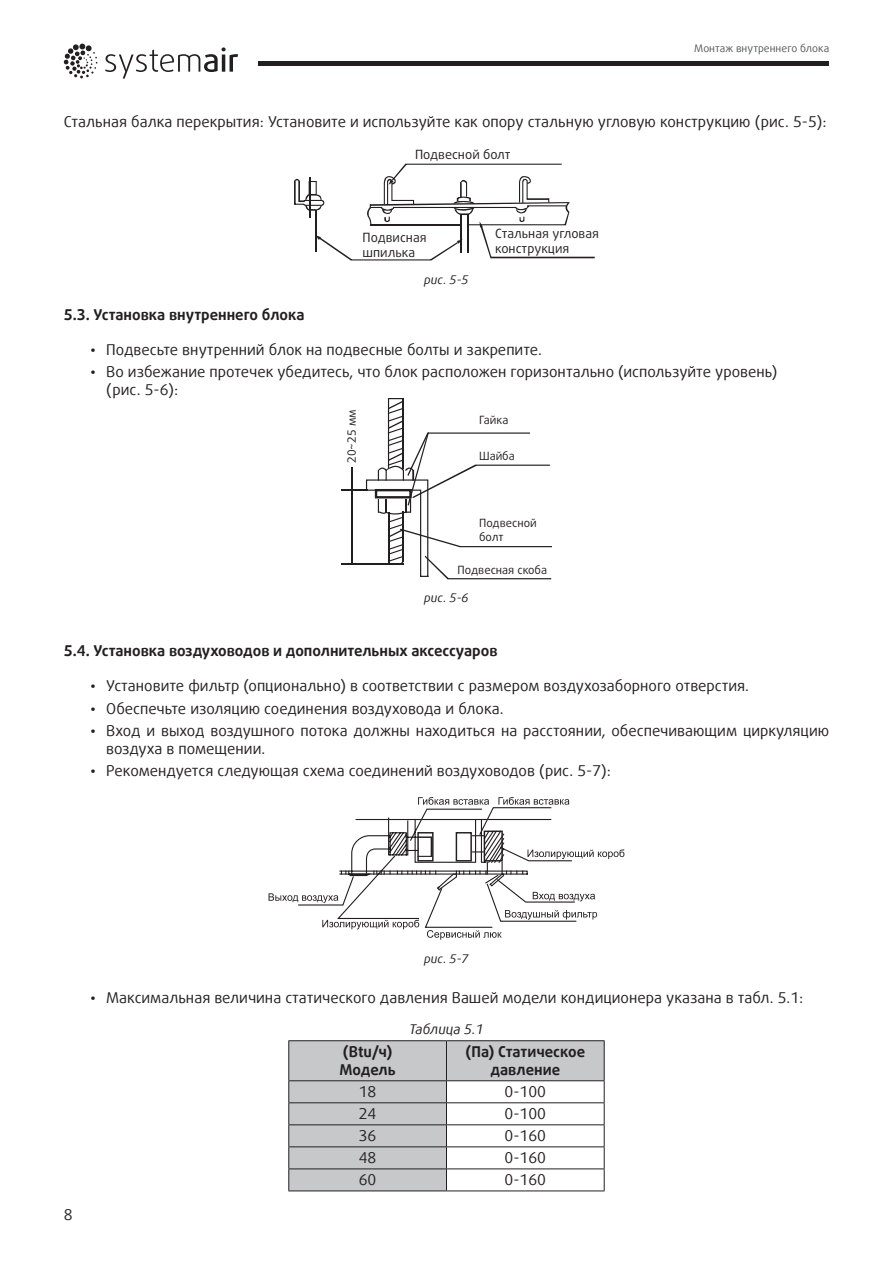
<style>
.page{position:relative;width:893px;height:1263px;background:#fff}
.page>*{position:absolute;margin:0;border:0;box-sizing:border-box;transform-origin:0 0}
.t1{font:15px/22.2px "Daxline Offc Pro";color:#231f20}
.t2{font:700 15px/18px "Daxline Offc Pro";color:#231f20}
.t3{font:italic 13.5px "Daxline Offc Pro";color:#231f20}
.t4{font:12.75px/15.3px "Daxline Offc Pro";color:#231f20}
.t5{font:italic 12px "Daxline Offc Pro";color:#231f20}
.t6{font:11.4px/13.6px "Daxline Offc Pro";color:#231f20}
.t7{font:10.5px "Daxline Offc Pro";color:#57585a}
.s1{font-weight:900}
</style>
<div class="page">
<hr style="left:258px;top:61px;width:571px;height:4px;background:#231f20">
<svg style="left:105px;top:47px;width:133px;height:32px"></svg>
<svg style="left:64px;top:44px;width:34px;height:35px"></svg>
<svg style="left:294px;top:164px;width:301px;height:96px"></svg>
<svg style="left:341px;top:398px;width:211px;height:181px"></svg>
<svg style="left:269px;top:797px;width:355px;height:143px"></svg>
<hr style="left:288px;top:1040px;width:158px;height:1px;background:#231f20">
<hr style="left:446px;top:1040px;width:159px;height:1px;background:#231f20">
<svg style="left:288px;top:1041px;width:317px;height:149px"></svg>
<hr style="left:288px;top:1190px;width:158px;height:1px;background:#231f20">
<hr style="left:446px;top:1190px;width:159px;height:1px;background:#231f20">
<p class="t7" style="left:694px;top:41px;width:136px">Монтаж внутреннего блока</p>
<p class="t1" style="left:64px;top:110px;width:764px">Стальная балка перекрытия: Установите и используйте как опору стальную угловую конструкцию (рис. 5-5):</p>
<p class="t4" style="left:415px;top:147px;width:97px">Подвесной болт</p>
<p class="t4" style="left:363px;top:230px;width:66px">Подвисная шпилька</p>
<p class="t4" style="left:495px;top:226px;width:105px">Стальная угловая конструкция</p>
<p class="t5" style="left:424px;top:271px;width:46px">рис. 5-5</p>
<p class="t2" style="left:64px;top:305px;width:242px">5.3. Установка внутреннего блока</p>
<p class="t1" style="left:89px;top:338px;width:689px"><span class="s1">⋅</span> Подвесьте внутренний блок на подвесные болты и закрепите.<br><span class="s1">⋅</span> Во избежание протечек убедитесь, что блок расположен горизонтально (используйте уровень)</p>
<p class="t1" style="left:106px;top:379px;width:73px">(рис. 5-6):</p>
<p class="t6" style="left:345px;top:463px;width:55px;rotate:-90deg">20~25 мм</p>
<p class="t6" style="left:479px;top:414px;width:31px">Гайка</p>
<p class="t6" style="left:479px;top:450px;width:37px">Шайба</p>
<p class="t6" style="left:479px;top:516px;width:59px">Подвесной болт</p>
<p class="t6" style="left:458px;top:563px;width:91px">Подвесная скоба</p>
<p class="t5" style="left:424px;top:590px;width:46px">рис. 5-6</p>
<p class="t2" style="left:64px;top:642px;width:435px">5.4. Установка воздуховодов и дополнительных аксессуаров</p>
<p class="t1" style="left:89px;top:675px;width:741px"><span class="s1">⋅</span> Установите фильтр (опционально) в соответствии с размером воздухозаборного отверстия.<br><span class="s1">⋅</span> Обеспечьте изоляцию соединения воздуховода и блока.<br><span class="s1">⋅</span> Вход и выход воздушного потока должны находиться на расстоянии, обеспечивающим циркуляцию</p>
<p class="t1" style="left:89px;top:737px;width:523px;text-indent:17px">воздуха в помещении.<br><span class="s1">⋅</span> Рекомендуется следующая схема соединений воздуховодов (рис. 5-7):</p>
<p class="t1" style="left:64px;top:1204px;width:10px">8</p>
<p class="t5" style="left:424px;top:950px;width:46px">рис. 5-7</p>
<p class="t1" style="left:89px;top:986px;width:716px"><span class="s1">⋅</span> Максимальная величина статического давления Вашей модели кондиционера указана в табл. 5.1:</p>
<p class="t3" style="left:409px;top:1020px;width:76px">Таблица 5.1</p>
<p class="t2" style="left:340px;top:1042px;width:58px">(Btu/ч)<br>Модель</p>
<p class="t2" style="left:465px;top:1042px;width:121px;text-align:center">(Па) Статическое давление</p>
<p class="t1" style="left:359px;top:1081px;width:19px">18</p>
<p class="t1" style="left:505px;top:1081px;width:43px">0-100</p>
<p class="t1" style="left:359px;top:1103px;width:19px">24</p>
<p class="t1" style="left:505px;top:1103px;width:43px">0-100</p>
<p class="t1" style="left:359px;top:1125px;width:19px">36</p>
<p class="t1" style="left:505px;top:1125px;width:43px">0-160</p>
<p class="t1" style="left:359px;top:1147px;width:19px">48</p>
<p class="t1" style="left:505px;top:1147px;width:43px">0-160</p>
<p class="t1" style="left:359px;top:1169px;width:19px">60</p>
<p class="t1" style="left:505px;top:1169px;width:43px">0-160</p>
</div>
